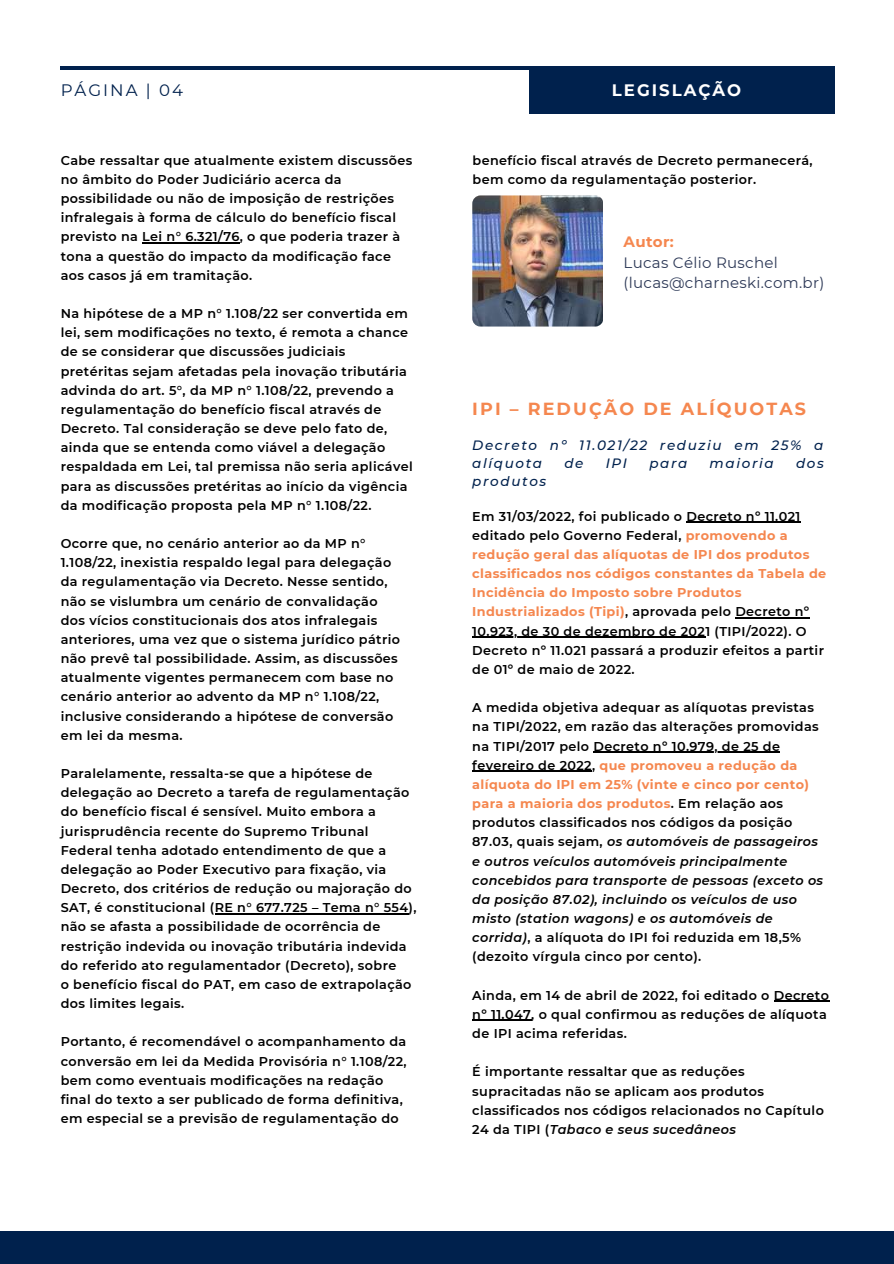
<style>
.page{position:relative;width:894px;height:1264px;background:#fff}
.page>*{position:absolute;margin:0;border:0;box-sizing:border-box;transform-origin:0 0}
.t1{font:700 17.55px "Montserrat";letter-spacing:.12em;color:#f5874f}
.t2{font:700 16.5px "Montserrat";letter-spacing:.12em;color:#fff}
.t3{font:16.5px "Montserrat";letter-spacing:.12em;color:#00214d}
.t4{font:15px/20.2px "Montserrat";letter-spacing:.02em;color:#2d3957}
.t5{font:700 15px "Montserrat";letter-spacing:.02em;color:#f5874f}
.t6{font:italic 500 13.5px/18px "Montserrat";letter-spacing:.12em;color:#00214d}
.t7{font:600 12.75px/19.2px "Montserrat";letter-spacing:.03em;color:#000}
.s1{font-weight:700;color:#f5874f}
.s2{font-style:italic}
</style>
<div class="page">
<div style="left:0;top:1231px;width:893px;height:32px;background:#00214d"></div>
<hr style="left:61px;top:66px;width:771px;height:4px;background:#00214d">
<div style="left:528px;top:66px;width:306px;height:48px;background:#00214d"></div>
<hr style="left:142px;top:242px;width:98px;height:1px;background:#000">
<hr style="left:215px;top:913px;width:193px;height:1px;background:#000">
<hr style="left:686px;top:521px;width:114px;height:1px;background:#000">
<hr style="left:735px;top:617px;width:74px;height:1px;background:#000">
<hr style="left:472px;top:636px;width:233px;height:1px;background:#000">
<hr style="left:593px;top:751px;width:187px;height:1px;background:#000">
<hr style="left:472px;top:770px;width:120px;height:1px;background:#000">
<hr style="left:773px;top:1000px;width:56px;height:1px;background:#000">
<hr style="left:472px;top:1019px;width:59px;height:2px;background:#000">
<img style="left:472px;top:195px;width:130px;height:131px;border-radius:8px">
<p class="t3" style="left:61px;top:80px;width:124px">PÁGINA | 04</p>
<p class="t2" style="left:611px;top:80px;width:131px">LEGISLAÇÃO</p>
<p class="t7" style="left:61px;top:151px;width:353px">Cabe ressaltar que atualmente existem discussões no âmbito do Poder Judiciário acerca da possibilidade ou não de imposição de restrições infralegais à forma de cálculo do benefício fiscal previsto na Lei n° 6.321/76, o que poderia trazer à tona a questão do impacto da modificação face aos casos já em tramitação.</p>
<p class="t7" style="left:61px;top:304px;width:353px">Na hipótese de a MP n° 1.108/22 ser convertida em lei, sem modificações no texto, é remota a chance de se considerar que discussões judiciais pretéritas sejam afetadas pela inovação tributária advinda do art. 5°, da MP n° 1.108/22, prevendo a regulamentação do benefício fiscal através de Decreto. Tal consideração se deve pelo fato de, ainda que se entenda como viável a delegação respaldada em Lei, tal premissa não seria aplicável para as discussões pretéritas ao início da vigência da modificação proposta pela MP n° 1.108/22.</p>
<p class="t7" style="left:61px;top:534px;width:341px">Ocorre que, no cenário anterior ao da MP n° 1.108/22, inexistia respaldo legal para delegação da regulamentação via Decreto. Nesse sentido, não se vislumbra um cenário de convalidação dos vícios constitucionais dos atos infralegais anteriores, uma vez que o sistema jurídico pátrio não prevê tal possibilidade. Assim, as discussões atualmente vigentes permanecem com base no cenário anterior ao advento da MP n° 1.108/22, inclusive considerando a hipótese de conversão em lei da mesma.</p>
<p class="t7" style="left:61px;top:764px;width:357px">Paralelamente, ressalta-se que a hipótese de delegação ao Decreto a tarefa de regulamentação do benefício fiscal é sensível. Muito embora a jurisprudência recente do Supremo Tribunal Federal tenha adotado entendimento de que a delegação ao Poder Executivo para fixação, via Decreto, dos critérios de redução ou majoração do SAT, é constitucional (RE n° 677.725 – Tema n° 554), não se afasta a possibilidade de ocorrência de restrição indevida ou inovação tributária indevida do referido ato regulamentador (Decreto), sobre<br>o benefício fiscal do PAT, em caso de extrapolação dos limites legais.</p>
<p class="t7" style="left:61px;top:1032px;width:347px">Portanto, é recomendável o acompanhamento da conversão em lei da Medida Provisória n° 1.108/22, bem como eventuais modificações na redação final do texto a ser publicado de forma definitiva, em especial se a previsão de regulamentação do</p>
<p class="t7" style="left:472px;top:151px;width:341px">benefício fiscal através de Decreto permanecerá, bem como da regulamentação posterior.</p>
<p class="t5" style="left:623px;top:233px;width:52px">Autor:</p>
<p class="t4" style="left:623px;top:252px;width:202px">Lucas Célio Ruschel (lucas@charneski.com.br)</p>
<h1 class="t1" style="left:472px;top:398px;width:335px">IPI – REDUÇÃO DE ALÍQUOTAS</h1>
<p class="t6" style="left:472px;top:436px;width:352px">Decreto nº 11.021/22 reduziu em 25% a alíquota</p>
<p class="t6" style="left:564px;top:454px;width:21px">de</p>
<p class="t6" style="left:605px;top:454px;width:23px">IPI</p>
<p class="t6" style="left:649px;top:454px;width:40px">para</p>
<p class="t6" style="left:709px;top:454px;width:66px">maioria</p>
<p class="t6" style="left:795px;top:454px;width:29px">dos</p>
<p class="t6" style="left:472px;top:472px;width:76px">produtos</p>
<p class="t7" style="left:472px;top:506px;width:355px">Em 31/03/2022, foi publicado o Decreto nº 11.021 editado pelo Governo Federal, <span class="s1">promovendo a redução geral das alíquotas de IPI dos produtos classificados nos códigos constantes da Tabela de Incidência do Imposto sobre Produtos Industrializados (Tipi)</span>, aprovada pelo Decreto nº 10.923, de 30 de dezembro de 2021 (TIPI/2022). O Decreto nº 11.021 passará a produzir efeitos a partir de 01º de maio de 2022.</p>
<p class="t7" style="left:472px;top:698px;width:352px">A medida objetiva adequar as alíquotas previstas na TIPI/2022, em razão das alterações promovidas na TIPI/2017 pelo Decreto nº 10.979, de 25 de fevereiro de 2022, <span class="s1">que promoveu a redução da alíquota do IPI em 25% (vinte e cinco por cento) para a maioria dos produtos</span>. Em relação aos produtos classificados nos códigos da posição 87.03, quais sejam, <span class="s2">os automóveis de passageiros e outros veículos automóveis principalmente concebidos para transporte de pessoas (exceto os da posição 87.02), incluindo os veículos de uso misto (station wagons) e os automóveis de corrida)</span>, a alíquota do IPI foi reduzida em 18,5% (dezoito vírgula cinco por cento).</p>
<p class="t7" style="left:472px;top:985px;width:358px">Ainda, em 14 de abril de 2022, foi editado o Decreto nº 11.047, o qual confirmou as reduções de alíquota de IPI acima referidas.</p>
<p class="t7" style="left:472px;top:1062px;width:353px">É importante ressaltar que as reduções supracitadas não se aplicam aos produtos classificados nos códigos relacionados no Capítulo 24 da TIPI (<span class="s2">Tabaco e seus sucedâneos</span></p>
</div>
